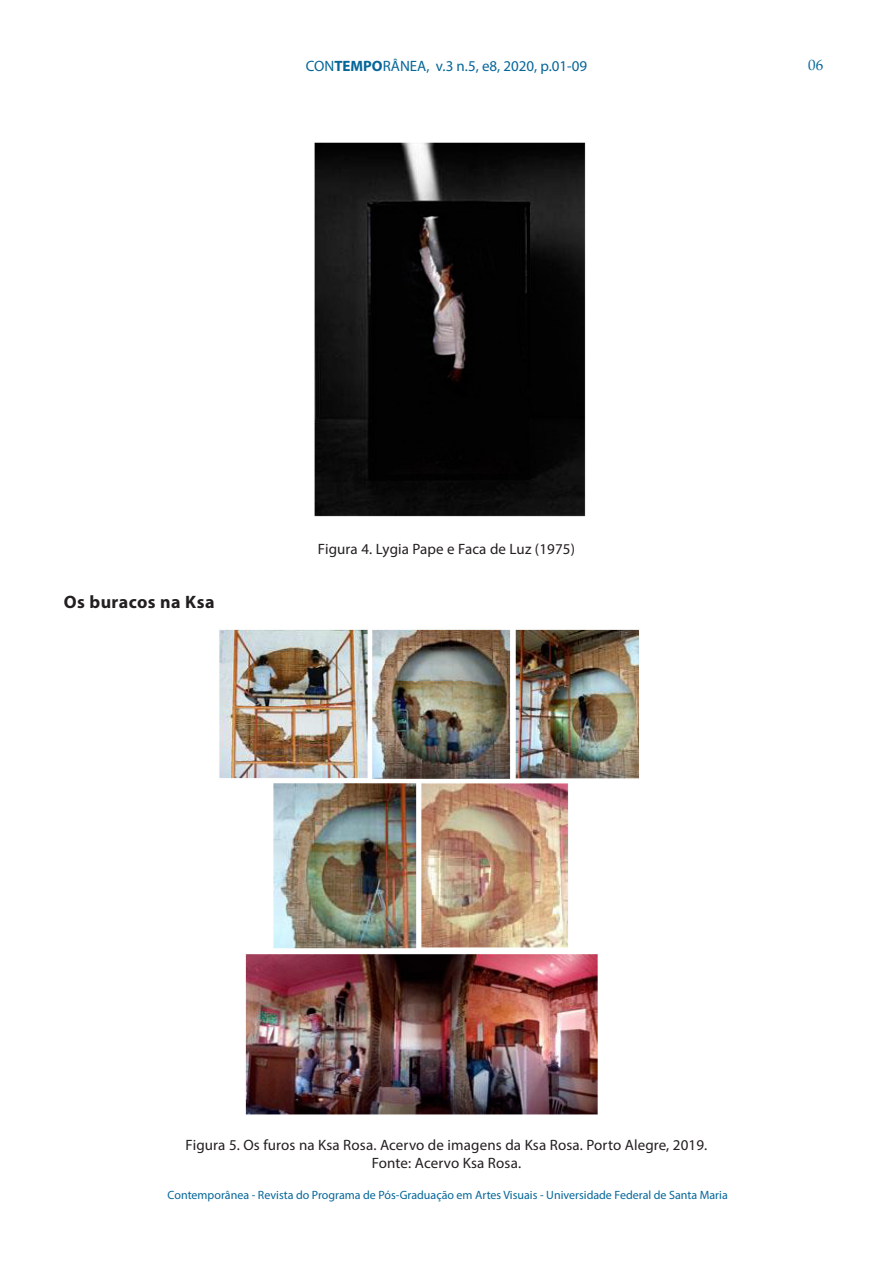
<style>
.page{position:relative;width:893px;height:1263px;background:#fff}
.page>*{position:absolute;margin:0;border:0;box-sizing:border-box;transform-origin:0 0}
._1_TItulo{font:700 18px "Myriad Pro";letter-spacing:.025em;color:#231f20}
.LegendaFIGURA{font:15px "Myriad Pro";letter-spacing:.01em;color:#231f20}
.t1{font:15px "Myriad Pro";color:#056699}
.t2{font:15px "Palatino Linotype";color:#056699}
.t3{font:12px "Myriad Pro";color:#056699}
.s1{font-weight:700}
</style>
<div class="page">
<img style="left:314px;top:142px;width:272px;height:375px">
<img style="left:219px;top:629px;width:420px;height:486px">
<p class="t1" style="left:306px;top:57px;width:283px">CON<span class="s1">TEMPO</span>RÂNEA, v.3 n.5, e8, 2020, p.01-09</p>
<p class="t2" style="left:808px;top:54px;width:16px">06</p>
<p class="_1_TItulo" style="left:64px;top:591px;width:152px">Os buracos na Ksa</p>
<p class="LegendaFIGURA" style="left:318px;top:540px;width:259px">Figura 4. Lygia Pape e Faca de Luz (1975)</p>
<p class="LegendaFIGURA" style="left:186px;top:1136px;width:523px">Figura 5. Os furos na Ksa Rosa. Acervo de imagens da Ksa Rosa. Porto Alegre, 2019.</p>
<p class="LegendaFIGURA" style="left:372px;top:1154px;width:151px">Fonte: Acervo Ksa Rosa.</p>
<p class="t3" style="left:168px;top:1187px;width:562px">Contemporânea - Revista do Programa de Pós-Graduação em Artes Visuais - Universidade Federal de Santa Maria</p>
</div>
